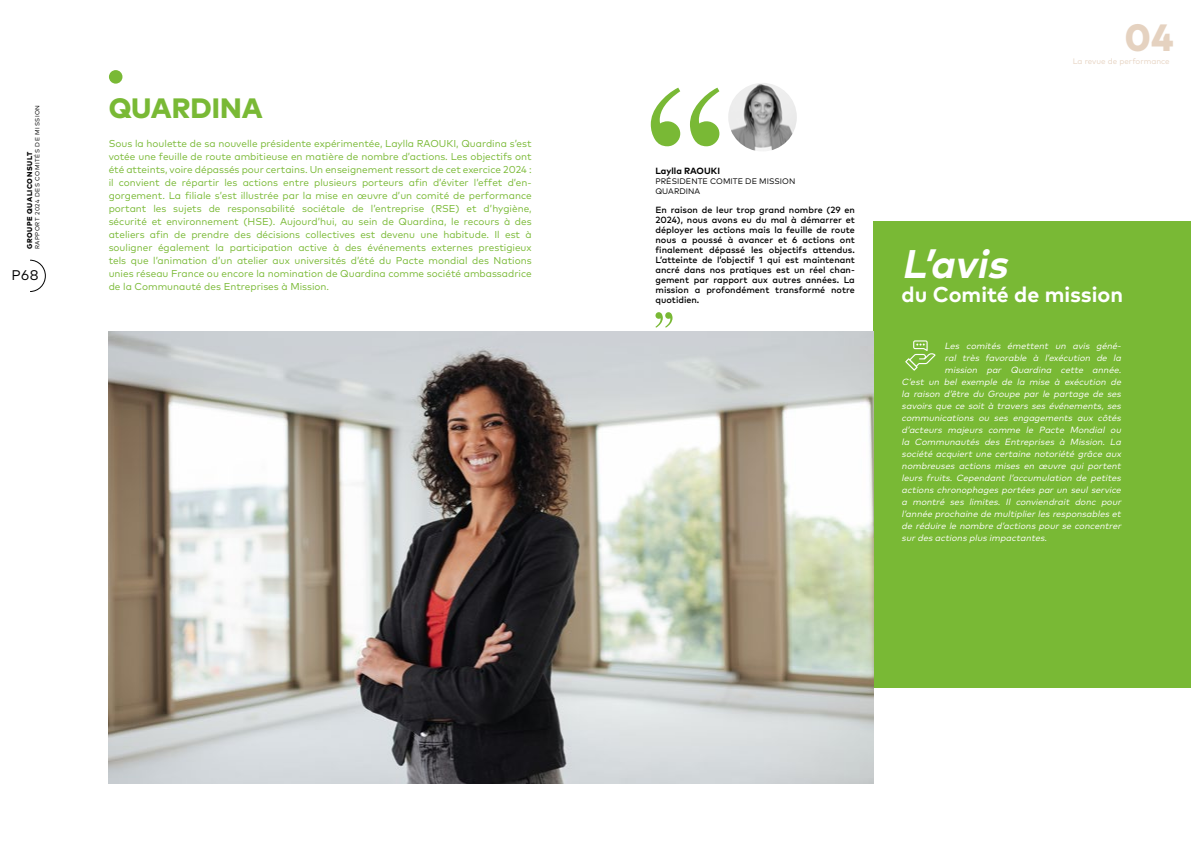
<style>
.page{position:relative;width:1191px;height:842px;background:#fff}
.page>*{position:absolute;margin:0;border:0;box-sizing:border-box;transform-origin:0 0}
.t1{font:italic 700 39.9px "Mark Pro";color:#fff}
.t2{font:800 38px "Mark Pro";color:#e5d2c0}
.t3{font:800 28px "Mark Pro";color:#79b935}
.t4{font:700 21.5px "Mark Pro";color:#fff}
.t5{font:14px "Mark Pro";color:#000}
.t6{font:10px/13px "Mark Pro";color:#79b935;text-align:justify}
.t7{font:italic 9px "Mark Pro";color:#fff}
.t8{font:500 9px/10px "Mark Pro";color:#000;text-align:justify}
.t9{font:700 9px "Mark Pro";color:#000}
.t10{font:8px/10px "Mark Pro";letter-spacing:.005em;color:#000}
.t11{font:8px "Mark Pro";color:#e7d4c3}
.t12{font:800 7px "Mark Pro";letter-spacing:.08em;color:#000}
.t13{font:6px "Mark Pro";letter-spacing:.08em;color:#000}
</style>
<div class="page">
<div style="left:873px;top:221px;width:318px;height:467px;background:#79b935"></div>
<svg style="left:30px;top:260px;width:16px;height:32px"></svg>
<svg style="left:905px;top:340px;width:30px;height:31px"></svg>
<div style="left:109px;top:70px;width:13px;height:14px;background:#79b935;border-radius:50%"></div>
<svg style="left:651px;top:88px;width:68px;height:58px"></svg>
<svg style="left:655px;top:312px;width:17px;height:16px"></svg>
<img style="left:109px;top:332px;width:764px;height:452px">
<img style="left:728px;top:83px;width:69px;height:68px;border-radius:34px">
<p class="t13" style="left:33px;top:249px;width:146px;rotate:-90deg">RAPPORT 2024 DES COMITÉS DE MISSION</p>
<h3 class="t5" style="left:11px;top:264px;width:29px">P68</h3>
<p class="t12" style="left:24px;top:249px;width:99px;rotate:-90deg">GROUPE QUALICONSULT</p>
<h3 class="t3" style="left:109px;top:86px;width:156px">QUARDINA</h3>
<p class="t6" style="left:109px;top:136px;width:424px">Sous la houlette de sa nouvelle présidente expérimentée, Laylla RAOUKI, Quardina s’est votée une feuille de route ambitieuse en matière de nombre d’actions. Les objectifs ont été atteints, voire dépassés pour certains. Un enseignement ressort de cet exercice 2024 : il convient de répartir les actions entre plusieurs porteurs afin d’éviter l’effet d’en&shy;gorgement. La filiale s’est illustrée par la mise en œuvre d’un comité de performance portant les sujets de responsabilité sociétale de l’entreprise (RSE) et d’hygiène, sécurité et environnement (HSE). Aujourd’hui, au sein de Quardina, le recours à des ateliers afin de prendre des décisions collectives est devenu une habitude. Il est à souligner également la participation active à des événements externes prestigieux tels que l’animation d’un atelier aux universités d’été du Pacte mondial des Nations unies réseau France ou encore la nomination de Quardina comme société ambassadrice de la Communauté des Entreprises à Mission.</p>
<p class="t9" style="left:655px;top:164px;width:66px">Laylla RAOUKI</p>
<p class="t10" style="left:655px;top:176px;width:141px">PRÉSIDENTE COMITE DE MISSION<br>QUARDINA</p>
<p class="t8" style="left:655px;top:204px;width:201px">En raison de leur trop grand nombre (29 en 2024), nous avons eu du mal à démarrer et déployer les actions mais la feuille de route nous a poussé à avancer et 6 actions ont finalement dépassé les objectifs attendus.<br>L’atteinte de l’objectif 1 qui est maintenant ancré dans nos pratiques est un réel chan&shy;gement par rapport aux autres années. La mission a profondément transformé notre quotidien.</p>
<h2 class="t2" style="left:1124px;top:8px;width:51px">04</h2>
<p class="t11" style="left:1072px;top:56px;width:98px">La revue de performance</p>
<h1 class="t1" style="left:901px;top:233px;width:117px">L’avis</h1>
<h3 class="t4" style="left:901px;top:278px;width:223px">du Comité de mission</h3>
<p class="t7" style="left:944px;top:339px;width:180px">Les comités émettent un avis géné-</p>
<p class="t7" style="left:944px;top:351px;width:180px">ral très favorable à l’exécution de la</p>
<p class="t7" style="left:944px;top:363px;width:180px">mission par Quardina cette année.</p>
<p class="t7" style="left:901px;top:375px;width:223px">C’est un bel exemple de la mise à exécution de</p>
<p class="t7" style="left:901px;top:387px;width:223px">la raison d’être du Groupe par le partage de ses</p>
<p class="t7" style="left:901px;top:399px;width:223px">savoirs que ce soit à travers ses événements, ses</p>
<p class="t7" style="left:901px;top:411px;width:223px">communications ou ses engagements aux côtés</p>
<p class="t7" style="left:901px;top:423px;width:223px">d’acteurs majeurs comme le Pacte Mondial ou</p>
<p class="t7" style="left:901px;top:435px;width:223px">la Communautés des Entreprises à Mission. La</p>
<p class="t7" style="left:901px;top:447px;width:223px">société acquiert une certaine notoriété grâce aux</p>
<p class="t7" style="left:901px;top:459px;width:223px">nombreuses actions mises en œuvre qui portent</p>
<p class="t7" style="left:901px;top:471px;width:223px">leurs fruits. Cependant l’accumulation de petites</p>
<p class="t7" style="left:901px;top:483px;width:223px">actions chronophages portées par un seul service</p>
<p class="t7" style="left:901px;top:495px;width:223px">a montré ses limites. Il conviendrait donc pour</p>
<p class="t7" style="left:901px;top:507px;width:223px">l’année prochaine de multiplierles responsables et</p>
<p class="t7" style="left:901px;top:519px;width:223px">de réduire le nombre d’actions pour se concentrer</p>
<p class="t7" style="left:901px;top:531px;width:149px">surdes actions plus impactantes.</p>
</div>
